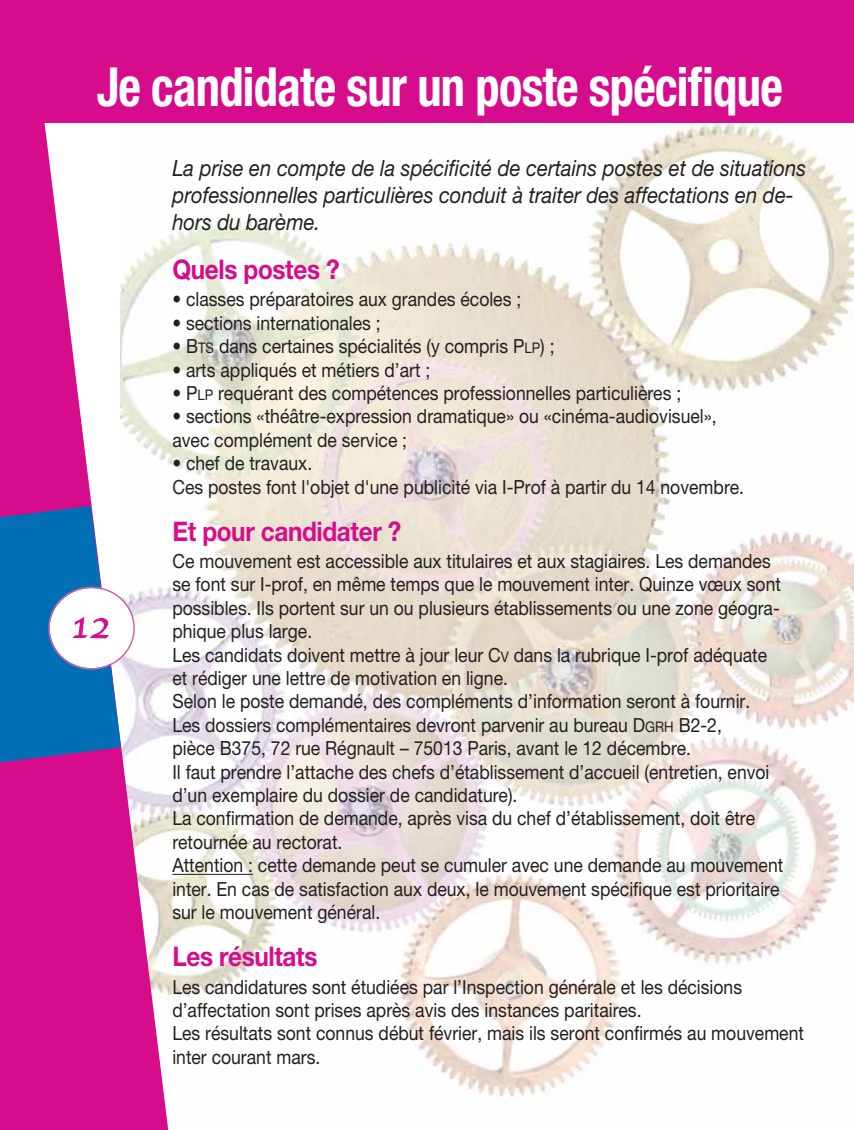
<style>
.page{position:relative;width:854px;height:1130px;background:#fff}
.page>*{position:absolute;margin:0;border:0;box-sizing:border-box;transform-origin:0 0}
.t1{font:700 condensed 54px "Helvetica Neue LT Pro";letter-spacing:-.015em;color:#fff;scale:.9 1}
.t2{font:37.5px "Apple Chancery";color:#d60c8c}
.t3{font:700 27px "Helvetica Neue LT Pro";letter-spacing:-.015em;color:#d60c8c;scale:.9 1}
.t4{font:italic 22.5px/27px "Helvetica Neue LT Pro";color:#231f20;scale:.9 1}
.t5{font:19.5px/23.4px "Helvetica Neue LT Pro";color:#231f20;scale:.9 1}
.s1{font-size:14.7px}
</style>
<div class="page">
<img style="left:171px;top:122px;width:683px;height:977px">
<div style="left:0;top:0;width:854px;height:122px;background:#d60c8c"></div>
<svg style="left:0;top:122px;width:171px;height:1008px;fill:#d60c8c"></svg>
<svg style="left:0;top:506px;width:135px;height:262px"></svg>
<hr style="left:172px;top:874px;width:81px;height:1px;background:#231f20">
<h1 class="t1" style="left:97px;top:67px;width:763px">Je candidate sur un poste spécifique</h1>
<h2 class="t2" style="left:72px;top:602px;width:40px">12</h2>
<p class="t4" style="left:172px;top:155px;width:705px">La prise en compte de la spécificité de certains postes et de situations professionnelles particulières conduit à traiter des affectations en de&shy;hors du barème.</p>
<h3 class="t3" style="left:172px;top:260px;width:187px">Quels postes ?</h3>
<p class="t5" style="left:172px;top:290px;width:389px">• classes préparatoires aux grandes écoles ;</p>
<p class="t5" style="left:172px;top:313px;width:233px">• sections internationales ;</p>
<p class="t5" style="left:172px;top:337px;width:426px">• B<span class="s1">TS</span> dans certaines spécialités (y compris P<span class="s1">LP</span>) ;</p>
<p class="t5" style="left:172px;top:360px;width:288px">• arts appliqués et métiers d’art ;</p>
<p class="t5" style="left:172px;top:384px;width:567px">• P<span class="s1">LP</span> requérant des compétences professionnelles particulières ;</p>
<p class="t5" style="left:172px;top:407px;width:606px">• sections «théâtre-expression dramatique» ou «cinéma-audiovisuel», avec complément de service ;</p>
<p class="t5" style="left:172px;top:454px;width:636px">• chef de travaux.<br>Ces postes font l'objet d'une publicité via I-Prof à partir du 14 novembre.</p>
<h3 class="t3" style="left:172px;top:521px;width:256px">Et pour candidater ?</h3>
<p class="t5" style="left:172px;top:552px;width:680px">Ce mouvement est accessible aux titulaires et aux stagiaires. Les demandes se font sur I-prof, en même temps que le mouvement inter. Quinze vœux sont possibles. Ils portent sur un ou plusieurs établissements ou une zone géogra&shy;phique plus large.<br>Les candidats doivent mettre à jour leur C<span class="s1">V</span> dans la rubrique I-prof adéquate et rédiger une lettre de motivation en ligne.<br>Selon le poste demandé, des compléments d’information seront à fournir.<br>Les dossiers complémentaires devront parvenir au bureau D<span class="s1">GRH</span> B2-2,<br>pièce B375, 72 rue Régnault – 75013 Paris, avant le 12 décembre.<br>Il faut prendre l’attache des chefs d’établissement d’accueil (entretien, envoi d’un exemplaire du dossier de candidature).<br>La confirmation de demande, après visa du chef d’établissement, doit être retournée au rectorat.<br>Attention : cette demande peut se cumuler avec une demande au mouvement inter. En cas de satisfaction aux deux, le mouvement spécifique est prioritaire sur le mouvement général.</p>
<h3 class="t3" style="left:172px;top:947px;width:163px">Les résultats</h3>
<p class="t5" style="left:172px;top:977px;width:703px">Les candidatures sont étudiées par l’Inspection générale et les décisions d’affectation sont prises après avis des instances paritaires.<br>Les résultats sont connus début février, mais ils seront confirmés au mouvement inter courant mars.</p>
</div>
